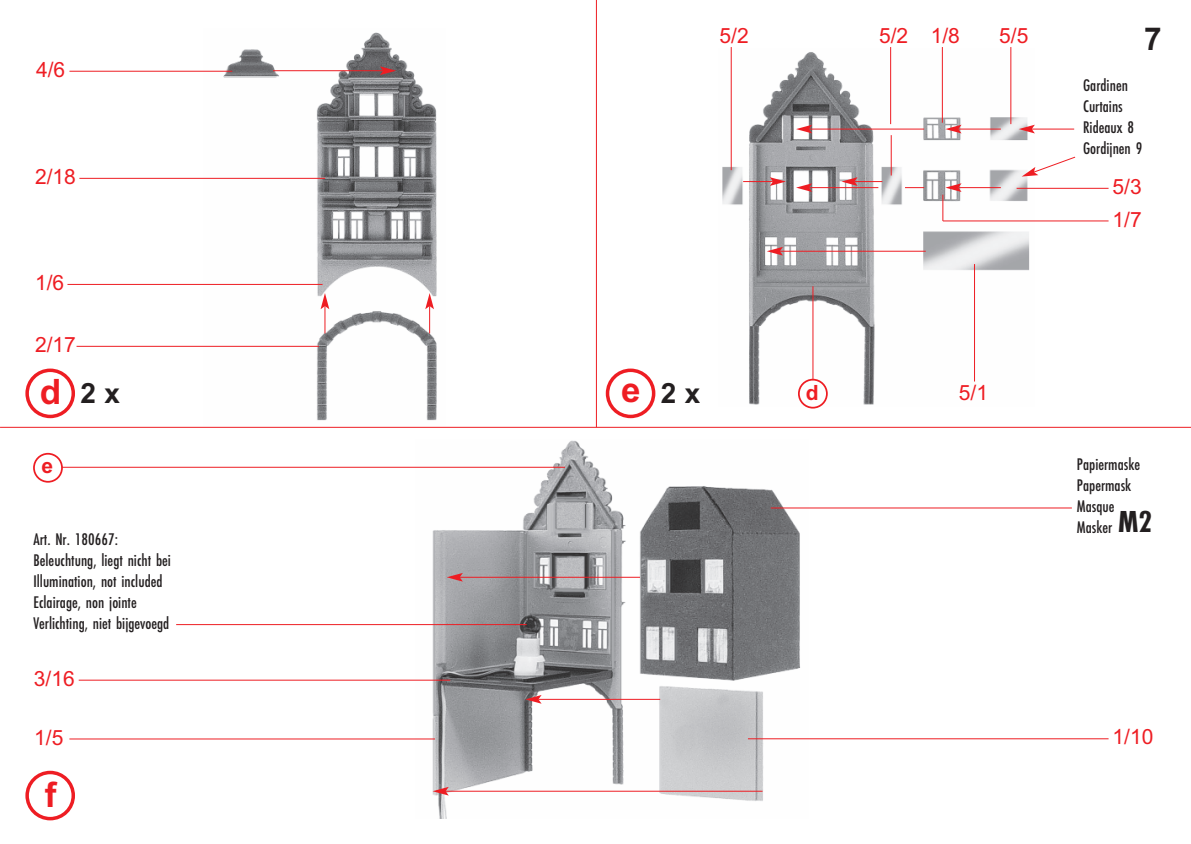
<style>
.page{position:relative;width:1191px;height:844px;background:#fff}
.page>*{position:absolute;margin:0;border:0;box-sizing:border-box;transform-origin:0 0}
.t1{font:700 35px "Arial";color:#ee1d23}
.t2{font:700 31.5px "Arial";color:#231f20}
.t3{font:700 28px "Arial";color:#231f20}
.t4{font:21px/32.6px "Arial";color:#ee1d23}
.t5{font:700 21px "Arial";color:#ee1d23}
.t6{font:17.5px/21px "Futura EF Medium Con";color:#231f20}
.s1{font-family:"Futura EF Bold Con";font-size:31.5px}
</style>
<div class="page">
<hr style="left:596px;top:0;width:1px;height:427px;background:#ee1d23">
<hr style="left:0;top:427px;width:1191px;height:1px;background:#ee1d23">
<img style="left:416px;top:440px;width:392px;height:378px">
<img style="left:722px;top:49px;width:313px;height:356px">
<img style="left:203px;top:32px;width:234px;height:389px">
<hr style="left:731px;top:47px;width:1px;height:123px;background:#ee1d23">
<hr style="left:890px;top:47px;width:1px;height:77px;background:#ee1d23">
<hr style="left:812px;top:286px;width:1px;height:94px;background:#ee1d23">
<hr style="left:69px;top:738px;width:366px;height:1px;background:#ee1d23">
<hr style="left:1010px;top:47px;width:1px;height:77px;background:#ee1d23">
<hr style="left:974px;top:264px;width:1px;height:117px;background:#ee1d23">
<hr style="left:942px;top:47px;width:1px;height:76px;background:#ee1d23">
<hr style="left:69px;top:71px;width:163px;height:1px;background:#ee1d23">
<hr style="left:79px;top:178px;width:246px;height:1px;background:#ee1d23">
<hr style="left:67px;top:284px;width:255px;height:1px;background:#ee1d23">
<hr style="left:77px;top:346px;width:242px;height:1px;background:#ee1d23">
<hr style="left:1016px;top:188px;width:92px;height:1px;background:#ee1d23">
<hr style="left:890px;top:135px;width:1px;height:40px;background:#ee1d23">
<hr style="left:943px;top:220px;width:165px;height:1px;background:#ee1d23">
<hr style="left:62px;top:466px;width:503px;height:1px;background:#ee1d23">
<hr style="left:748px;top:738px;width:360px;height:1px;background:#ee1d23">
<hr style="left:273px;top:70px;width:110px;height:1px;background:#ee1d23">
<svg style="left:380px;top:66px;width:16px;height:9px"></svg>
<svg style="left:425px;top:293px;width:9px;height:40px"></svg>
<svg style="left:320px;top:293px;width:9px;height:40px"></svg>
<hr style="left:809px;top:129px;width:115px;height:1px;background:#ee1d23">
<svg style="left:796px;top:125px;width:16px;height:8px"></svg>
<hr style="left:958px;top:129px;width:42px;height:1px;background:#ee1d23">
<svg style="left:945px;top:125px;width:16px;height:8px"></svg>
<hr style="left:1031px;top:129px;width:43px;height:1px;background:#ee1d23">
<svg style="left:1018px;top:125px;width:17px;height:8px"></svg>
<svg style="left:1021px;top:156px;width:55px;height:20px"></svg>
<hr style="left:809px;top:187px;width:69px;height:1px;background:#ee1d23">
<svg style="left:796px;top:183px;width:16px;height:9px"></svg>
<hr style="left:780px;top:251px;width:145px;height:1px;background:#ee1d23">
<svg style="left:766px;top:247px;width:17px;height:8px"></svg>
<hr style="left:460px;top:576px;width:180px;height:1px;background:#ee1d23">
<svg style="left:447px;top:572px;width:16px;height:9px"></svg>
<hr style="left:538px;top:698px;width:122px;height:1px;background:#ee1d23">
<svg style="left:525px;top:694px;width:16px;height:9px"></svg>
<hr style="left:446px;top:790px;width:316px;height:1px;background:#ee1d23">
<svg style="left:432px;top:786px;width:17px;height:9px"></svg>
<svg style="left:841px;top:177px;width:41px;height:9px"></svg>
<hr style="left:743px;top:181px;width:30px;height:1px;background:#ee1d23">
<svg style="left:769px;top:177px;width:17px;height:9px"></svg>
<svg style="left:905px;top:187px;width:19px;height:1px"></svg>
<hr style="left:958px;top:187px;width:42px;height:1px;background:#ee1d23">
<svg style="left:942px;top:183px;width:19px;height:38px"></svg>
<svg style="left:25px;top:368px;width:50px;height:50px"></svg>
<svg style="left:606px;top:368px;width:49px;height:50px"></svg>
<svg style="left:25px;top:770px;width:50px;height:50px"></svg>
<svg style="left:798px;top:378px;width:29px;height:30px"></svg>
<svg style="left:33px;top:453px;width:30px;height:29px"></svg>
<hr style="left:176px;top:624px;width:350px;height:1px;background:#ee1d23">
<hr style="left:770px;top:507px;width:301px;height:1px;background:#ee1d23">
<hr style="left:79px;top:679px;width:371px;height:1px;background:#ee1d23">
<p class="t4" style="left:36px;top:53px;width:31px">4/6</p>
<p class="t4" style="left:35px;top:160px;width:42px">2/18</p>
<p class="t4" style="left:35px;top:266px;width:31px">1/6</p>
<p class="t4" style="left:35px;top:328px;width:42px">2/17</p>
<h1 class="t1" style="left:40px;top:372px;width:23px">d</h1>
<h1 class="t1" style="left:621px;top:369px;width:21px">e</h1>
<h3 class="t3" style="left:80px;top:376px;width:41px">2 x</h3>
<h3 class="t3" style="left:660px;top:376px;width:41px">2 x</h3>
<p class="t4" style="left:719px;top:20px;width:31px">5/2</p>
<h2 class="t2" style="left:1144px;top:20px;width:19px">7</h2>
<p class="t4" style="left:879px;top:20px;width:31px">5/2</p>
<p class="t4" style="left:999px;top:20px;width:31px">5/5</p>
<p class="t4" style="left:930px;top:20px;width:31px">1/8</p>
<p class="t6" style="left:1083px;top:76px;width:61px">Gardinen<br>Curtains<br>Rideaux 8<br>Gordijnen 9</p>
<p class="t5" style="left:806px;top:381px;width:14px">d</p>
<p class="t4" style="left:958px;top:377px;width:31px">5/1</p>
<p class="t4" style="left:1112px;top:170px;width:31px">5/3<br>1/7</p>
<p class="t5" style="left:42px;top:453px;width:13px">e</p>
<p class="t6" style="left:1077px;top:454px;width:77px">Papiermaske<br>Papermask<br>Masque<br>Masker <span class="s1">M2</span></p>
<p class="t6" style="left:33px;top:529px;width:139px">Art. Nr. 180667:<br>Beleuchtung, liegt nicht bei<br>Illumination, not included<br>Eclairage, non jointe<br>Verlichting, niet bijgevoegd</p>
<p class="t4" style="left:34px;top:662px;width:42px">3/16</p>
<p class="t4" style="left:34px;top:721px;width:31px">1/5</p>
<p class="t4" style="left:1112px;top:720px;width:42px">1/10</p>
<h1 class="t1" style="left:45px;top:773px;width:13px">f</h1>
</div>
